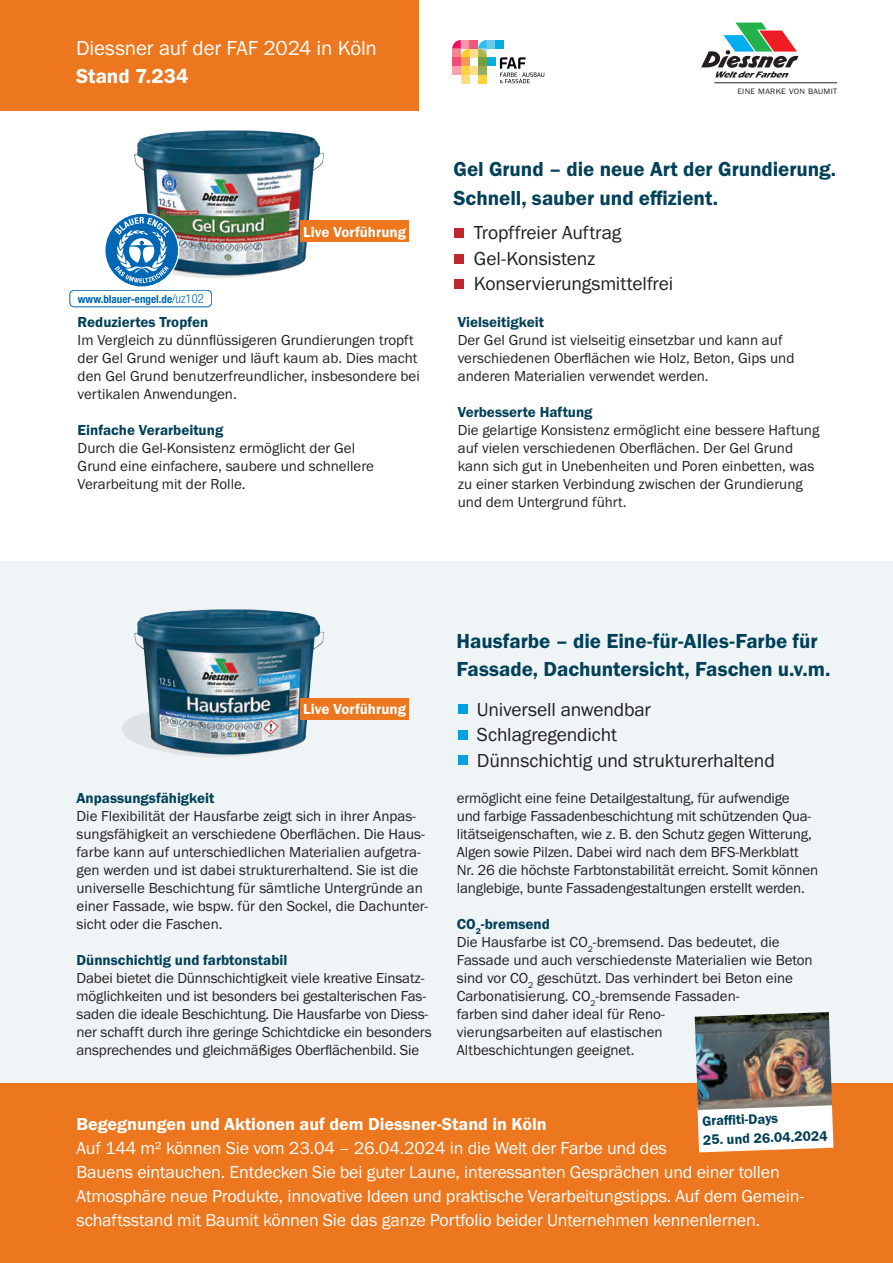
<style>
.page{position:relative;width:893px;height:1263px;background:#fff}
.page>*{position:absolute;margin:0;border:0;box-sizing:border-box;transform-origin:0 0}
.t1{font:21px/28.2px "BM Franklin Gothic URW Dem";letter-spacing:-.005em;color:#004058}
.t2{font:21px "BM Franklin Gothic URW Boo";letter-spacing:-.01em;color:#fff}
.t3{font:21px "BM Franklin Gothic URW Dem";color:#fff}
.t4{font:19.5px/25.5px "BM Franklin Gothic URW Boo";letter-spacing:-.01em;color:#231f20}
.t5{font:18px/24px "BM Franklin Gothic URW Boo";letter-spacing:-.01em;color:#fff}
.t6{font:18px "BM Franklin Gothic URW Dem";color:#fff}
.t7{font:15px/18px "BM Franklin Gothic URW Boo";color:#231f20}
.t8{font:15px "BM Franklin Gothic URW Dem";color:#004058}
.t9{font:15px "BM Franklin Gothic URW Dem";letter-spacing:.005em;color:#fff}
.t10{font:14.25px "BM Franklin Gothic URW Dem";color:#004058}
.t11{font:700 condensed 11.1px "Helvetica Neue";color:#0166b3}
.t12{font:8.1px "BM Franklin Gothic URW Boo";letter-spacing:.035em;color:#231f20;scale:1.05 1}
.s1{font-weight:300;font-size:12.6px}
</style>
<div class="page">
<div style="left:0;top:1082px;width:893px;height:181px;background:#ec771f"></div>
<div style="left:0;top:0;width:418px;height:111px;background:#ec771f"></div>
<div style="left:0;top:561px;width:893px;height:522px;background:#eff4f6"></div>
<svg style="left:701px;top:23px;width:97px;height:55px"></svg>
<hr style="left:714px;top:83px;width:123px;height:1px;background:#231f20">
<svg style="left:500px;top:57px;width:44px;height:26px"></svg>
<div style="left:469px;top:40px;width:9px;height:9px;background:#f0597b"></div>
<div style="left:452px;top:57px;width:9px;height:9px;background:#f04c75"></div>
<div style="left:452px;top:66px;width:9px;height:9px;background:#f6a1ab"></div>
<div style="left:469px;top:49px;width:9px;height:8px;background:#ffdf89"></div>
<svg style="left:452px;top:40px;width:17px;height:17px"></svg>
<div style="left:461px;top:57px;width:8px;height:9px;background:#f79752"></div>
<div style="left:461px;top:66px;width:8px;height:9px;background:#ffd13f"></div>
<div style="left:461px;top:75px;width:8px;height:8px;background:#ffdc7e"></div>
<div style="left:469px;top:66px;width:9px;height:9px;background:#ffdf89"></div>
<div style="left:478px;top:75px;width:9px;height:8px;background:#ffd13f"></div>
<div style="left:487px;top:40px;width:9px;height:9px;background:#6acaec"></div>
<div style="left:496px;top:40px;width:8px;height:9px;background:#00ace0"></div>
<svg style="left:478px;top:40px;width:9px;height:17px"></svg>
<div style="left:478px;top:57px;width:9px;height:9px;background:#759f3f"></div>
<div style="left:487px;top:57px;width:9px;height:9px;background:#00afe0"></div>
<div style="left:478px;top:66px;width:9px;height:9px;background:#96ae5b"></div>
<img style="left:134px;top:130px;width:190px;height:148px">
<div style="left:455px;top:228px;width:9px;height:10px;background:#c0262d"></div>
<div style="left:455px;top:254px;width:9px;height:9px;background:#c0262d"></div>
<div style="left:455px;top:279px;width:9px;height:10px;background:#c0262d"></div>
<div style="left:458px;top:705px;width:9px;height:9px;background:#00a1e3"></div>
<div style="left:458px;top:730px;width:9px;height:9px;background:#00a1e3"></div>
<div style="left:458px;top:756px;width:9px;height:9px;background:#00a1e3"></div>
<svg style="left:105px;top:214px;width:73px;height:72px"></svg>
<img style="left:122px;top:609px;width:225px;height:148px">
<div style="left:300px;top:220px;width:109px;height:22px;background:#ec771f"></div>
<div style="left:300px;top:698px;width:109px;height:21px;background:#ec771f"></div>
<svg style="left:697px;top:1107px;width:136px;height:45px;background:#fdf7f1"></svg>
<img style="left:695px;top:1012px;width:137px;height:98px">
<div style="left:70px;top:290px;width:142px;height:17px;border:1px solid #0166b3;border-radius:5px"></div>
<h1 class="t2" style="left:76px;top:35px;width:302px">Diessner auf der FAF 2024 in Köln</h1>
<h1 class="t3" style="left:76px;top:63px;width:114px">Stand 7.234</h1>
<p class="t11" style="left:78px;top:292px;width:127px">www.blauer-engel.de<span class="s1">/uz102</span></p>
<p class="t9" style="left:303px;top:222px;width:104px">Live Vorführung</p>
<p class="t8" style="left:78px;top:313px;width:132px">Reduziertes Tropfen</p>
<p class="t7" style="left:78px;top:331px;width:344px">Im Vergleich zu dünnflüssigeren Grundierungen tropft der Gel Grund weniger und läuft kaum ab. Dies macht den Gel Grund benutzerfreundlicher, insbesondere bei vertikalen Anwendungen.</p>
<p class="t8" style="left:78px;top:421px;width:147px">Einfache Verarbeitung</p>
<p class="t7" style="left:78px;top:439px;width:298px">Durch die Gel-Konsistenz ermöglicht der Gel<br>Grund eine einfachere, saubere und schnellere<br>Verarbeitung mit der Rolle.</p>
<p class="t12" style="left:737px;top:86px;width:97px">EINE MARKE VON BAUMIT</p>
<h1 class="t1" style="left:453px;top:156px;width:384px">Gel Grund – die neue Art der Grundierung.<br>Schnell, sauber und effizient.</h1>
<h2 class="t4" style="left:474px;top:220px;width:201px">Tropffreier Auftrag<br>Gel-Konsistenz<br>Konservierungsmittelfrei</h2>
<p class="t8" style="left:458px;top:313px;width:88px">Vielseitigkeit</p>
<p class="t7" style="left:458px;top:331px;width:338px">Der Gel Grund ist vielseitig einsetzbar und kann auf verschiedenen Oberflächen wie Holz, Beton, Gips und anderen Materialien verwendet werden.</p>
<p class="t8" style="left:458px;top:403px;width:136px">Verbesserte Haftung</p>
<p class="t7" style="left:458px;top:421px;width:363px">Die gelartige Konsistenz ermöglicht eine bessere Haftung auf vielen verschiedenen Oberflächen. Der Gel Grund kann sich gut in Unebenheiten und Poren einbetten, was zu einer starken Verbindung zwischen der Grundierung und dem Untergrund führt.</p>
<p class="t9" style="left:303px;top:700px;width:104px">Live Vorführung</p>
<p class="t8" style="left:77px;top:789px;width:139px">Anpassungsfähigkeit</p>
<p class="t7" style="left:77px;top:808px;width:353px">Die Flexibilität der Hausfarbe zeigt sich in ihrer Anpas&shy;sungsfähigkeit an verschiedene Oberflächen. Die Haus&shy;farbe kann auf unterschiedlichen Materialien aufgetra&shy;gen werden und ist dabei strukturerhaltend. Sie ist die universelle Beschichtung für sämtliche Untergründe an einer Fassade, wie bspw. für den Sockel, die Dachunter&shy;sicht oder die Faschen.</p>
<p class="t8" style="left:77px;top:951px;width:213px">Dünnschichtig und farbtonstabil</p>
<p class="t7" style="left:77px;top:970px;width:357px">Dabei bietet die Dünnschichtigkeit viele kreative Einsatz&shy;möglichkeiten und ist besonders bei gestalterischen Fas&shy;saden die ideale Beschichtung. Die Hausfarbe von Diess&shy;ner schafft durch ihre geringe Schichtdicke ein besonders ansprechendes und gleichmäßiges Oberflächenbild. Sie</p>
<h1 class="t1" style="left:457px;top:627px;width:375px">Hausfarbe – die Eine-für-Alles-Farbe für<br>Fassade, Dachuntersicht, Faschen u.v.m.</h1>
<h2 class="t4" style="left:477px;top:696px;width:299px">Universell anwendbar<br>Schlagregendicht<br>Dünnschichtig und strukturerhaltend</h2>
<p class="t7" style="left:457px;top:790px;width:363px">ermöglicht eine feine Detailgestaltung, für aufwendige<br>und farbige Fassadenbeschichtung mit schützenden Qua&shy;litätseigenschaften, wie z. B. den Schutz gegen Witterung, Algen sowie Pilzen. Dabei wird nach dem BFS-Merkblatt Nr. 26 die höchste Farbtonstabilität erreicht. Somit können langlebige, bunte Fassadengestaltungen erstellt werden.</p>
<p class="t8" style="left:457px;top:915px;width:95px">CO<sub>2</sub>-bremsend</p>
<p class="t7" style="left:457px;top:934px;width:358px">Die Hausfarbe ist CO<sub>2</sub>-bremsend. Das bedeutet, die Fassade und auch verschiedenste Materialien wie Beton sind vor CO<sub>2</sub> geschützt. Das verhindert bei Beton eine Carbonatisierung. CO<sub>2</sub>-bremsende Fassaden-<br>farben sind daher ideal für Reno-<br>vierungsarbeiten auf elastischen<br>Altbeschichtungen geeignet.</p>
<p class="t10" style="left:702px;top:1112px;width:78px;rotate:-2deg">Graffi ti-Days</p>
<p class="t10" style="left:703px;top:1131px;width:126px;rotate:-2deg">25. und 26.04.2024</p>
<p class="t6" style="left:77px;top:1113px;width:472px">Begegnungen und Aktionen auf dem Diessner-Stand in Köln</p>
<p class="t5" style="left:77px;top:1136px;width:729px">Auf 144 m² können Sie vom 23.04 – 26.04.2024 in die Welt der Farbe und des<br>Bauens eintauchen. Entdecken Sie bei guter Laune, interessanten Gesprächen und einer tollen Atmosphäre neue Produkte, innovative Ideen und praktische Verarbeitungstipps. Auf dem Gemein&shy;schaftsstand mit Baumit können Sie das ganze Portfolio beider Unternehmen kennenlernen.</p>
</div>
